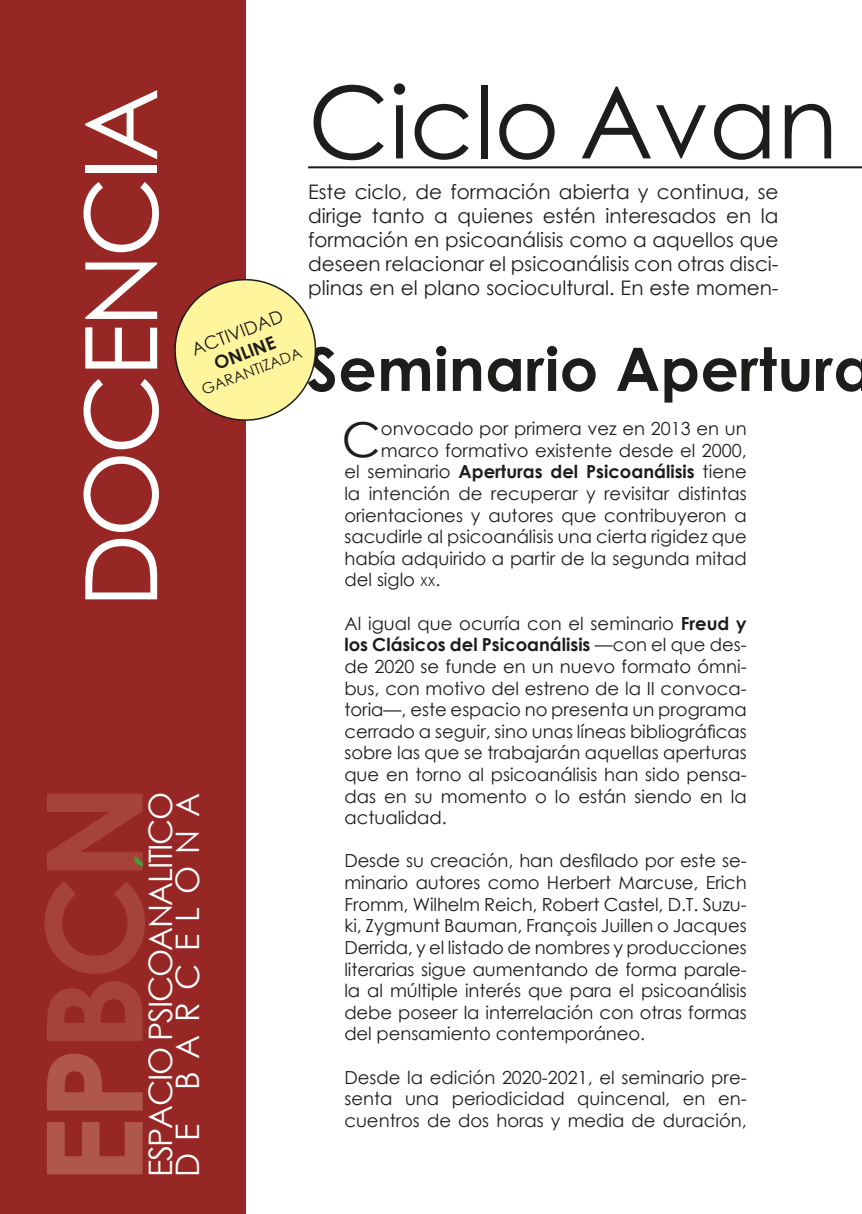
<style>
.page{position:relative;width:862px;height:1214px;background:#fff}
.page>*{position:absolute;margin:0;border:0;box-sizing:border-box;transform-origin:0 0}
.t1{font:700 133.2px "Century Gothic";letter-spacing:-.04em;color:#a5433a}
.t2{font:100px "Century Gothic";color:#1d1d1b}
.t3{font:100px "Century Gothic";letter-spacing:-.04em;color:#fff}
.t4{font:700 60px "Century Gothic";letter-spacing:.005em;color:#1d1d1b}
.t5{font:48px "Century Gothic";color:#1d1d1b}
.t6{font:700 42px "Century Gothic";color:#3fa535}
.t7{font:32.4px "Century Gothic";letter-spacing:-.045em;color:#fff}
.t8{font:32.4px "Century Gothic";letter-spacing:.38em;color:#fff}
.t9{font:20px/24px "Century Gothic";color:#1d1d1b;text-align:justify}
.t10{font:18px/21.6px "Century Gothic";color:#1d1d1b;text-align:justify}
.t11{font:700 18px "Century Gothic";color:#1d1d1b}
.t12{font:15px "Century Gothic";color:#1d1d1b}
.s1{font-weight:400}
.s2{font-size:12.6px}
.s3{font-weight:700}
.s4{color:#af574c}
</style>
<div class="page">
<div style="left:0;top:0;width:245px;height:1213px;background:#972725"></div>
<hr style="left:308px;top:166px;width:554px;height:2px;background:#1d1d1b">
<svg style="left:174px;top:270px;width:143px;height:159px"></svg>
<p class="t2" style="left:308px;top:52px;width:531px">Ciclo Avan</p>
<p class="t3" style="left:51px;top:608px;width:522px;rotate:-90deg">DOCENCIA</p>
<p class="t9" style="left:308px;top:180px;width:472px">Este ciclo, de formación abierta y continua, se dirige tanto a quienes estén interesados en la formación en psicoanálisis como a aquellos que deseen relacionar el psicoanálisis con otras disci&shy;plinas en el plano sociocultural. En este momen-</p>
<p class="t10" style="left:188px;top:339px;width:98px;rotate:-21deg">ACTIVIDAD</p>
<p class="t11" style="left:210px;top:351px;width:66px;rotate:-21deg">ONLINE</p>
<p class="t4" style="left:307px;top:323px;width:568px">Seminario Apertura</p>
<p class="t12" style="left:199px;top:380px;width:107px;rotate:-21deg">GARANTIZADA</p>
<p class="t5" style="left:342px;top:406px;width:41px">C</p>
<p class="t10" style="left:381px;top:417px;width:367px">onvocado por primera vez en 2013 en un</p>
<p class="t10" style="left:381px;top:439px;width:367px">marco formativo existente desde el 2000,</p>
<p class="t11" style="left:344px;top:458px;width:404px"><span class="s1">el seminario</span> Aperturas del Psicoanálisis <span class="s1">tiene</span></p>
<p class="t10" style="left:344px;top:482px;width:404px">la intención de recuperar y revisitar distintas</p>
<p class="t10" style="left:344px;top:504px;width:404px">orientaciones y autores que contribuyeron a</p>
<p class="t10" style="left:344px;top:525px;width:404px">sacudirle al psicoanálisis una cierta rigidez que</p>
<p class="t10" style="left:344px;top:547px;width:404px">había adquirido a partir de la segunda mitad</p>
<p class="t10" style="left:344px;top:569px;width:98px">del siglo <span class="s2">xx</span>.</p>
<p class="t10" style="left:344px;top:612px;width:404px">Al igual que ocurría con el seminario <span class="s3">Freud y los Clásicos del Psicoanálisis</span> —con el que des&shy;de 2020 se funde en un nuevo formato ómni&shy;bus, con motivo del estreno de la II convoca&shy;toria—, este espacio no presenta un programa cerrado a seguir, sino unas líneas bibliográficas sobre las que se trabajarán aquellas aperturas que en torno al psicoanálisis han sido pensa&shy;das en su momento o lo están siendo en la actualidad.</p>
<p class="t10" style="left:344px;top:849px;width:404px">Desde su creación, han desfilado por este se&shy;minario autores como Herbert Marcuse, Erich Fromm, Wilhelm Reich, Robert Castel, D.T. Suzu&shy;ki, Zygmunt Bauman, François Juillen o Jacques Derrida, y el listado de nombres y producciones literarias sigue aumentando de forma parale&shy;la al múltiple interés que para el psicoanálisis debe poseer la interrelación con otras formas del pensamiento contemporáneo.</p>
<p class="t10" style="left:344px;top:1065px;width:404px">Desde la edición 2020-2021, el seminario pre&shy;senta una periodicidad quincenal, en en&shy;cuentros de dos horas y media de duración,</p>
<p class="t7" style="left:138px;top:1177px;width:387px;rotate:-90deg">ESPACIO PSICOANALITICO</p>
<p class="t8" style="left:165px;top:1177px;width:385px;rotate:-90deg">DE BARCELONA</p>
<p class="t1" style="left:-7px;top:1185px;width:404px;rotate:-90deg"><span class="s4">EP</span>BCN</p>
<p class="t6" style="left:122px;top:871px;width:19px;rotate:-90deg">´</p>
</div>
